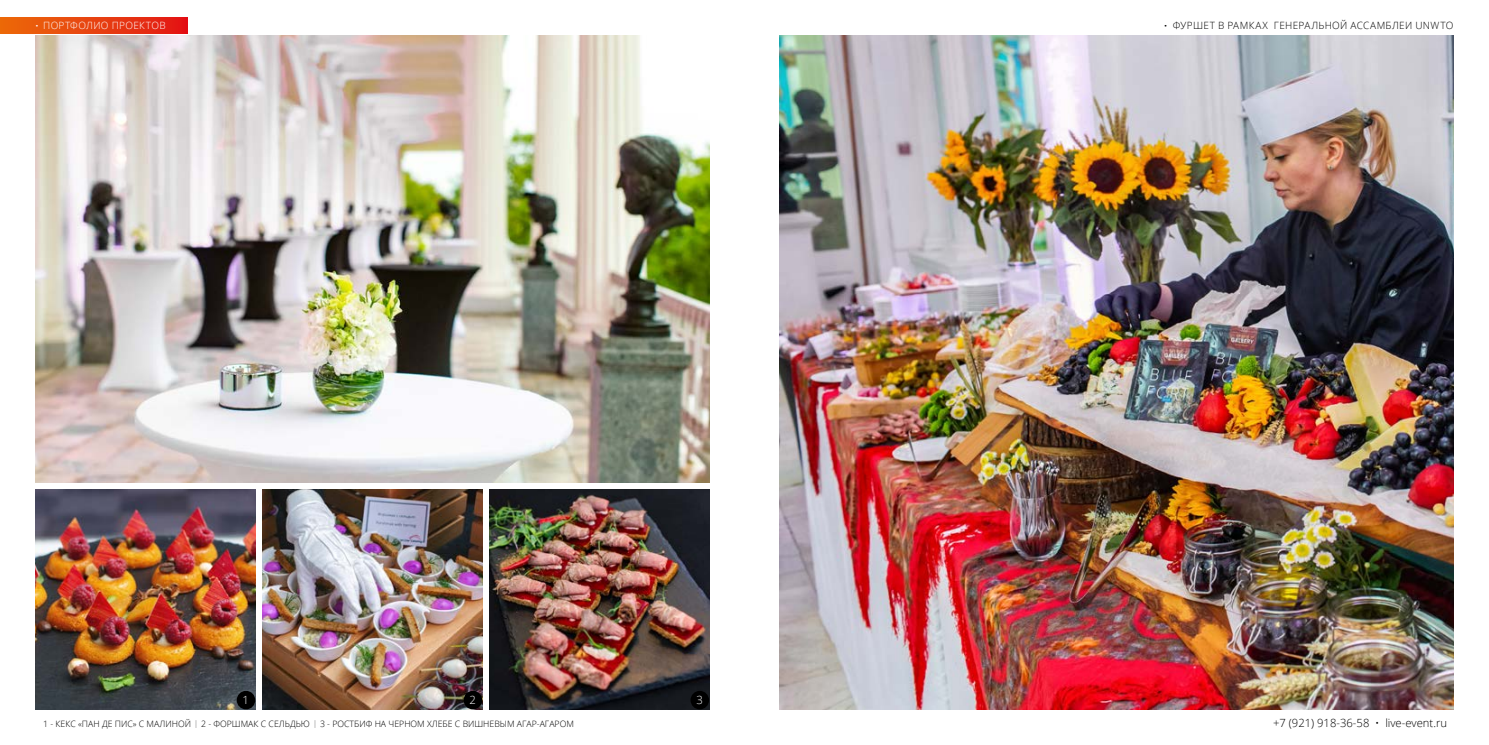
<style>
.page{position:relative;width:1489px;height:745px;background:#fff}
.page>*{position:absolute;margin:0;border:0;box-sizing:border-box;transform-origin:0 0}
.t1{font:300 11.25px "Open Sans";color:#000}
.t2{font:300 11.25px "Open Sans";color:#fff}
.t3{font:300 10px "Open Sans";letter-spacing:.03em;color:#000}
.t4{font:300 10px "Open Sans";letter-spacing:.035em;color:#fff}
.t5{font:300 8.75px "Open Sans";color:#000}
.s1{font-family:"Academy";font-weight:400}
.s2{font-family:"Annabelle";font-weight:400}
</style>
<div class="page">
<img style="left:35px;top:35px;width:674px;height:447px">
<img style="left:262px;top:489px;width:220px;height:220px">
<img style="left:35px;top:489px;width:220px;height:220px">
<img style="left:489px;top:489px;width:220px;height:220px">
<img style="left:780px;top:35px;width:673px;height:674px">
<svg style="left:0;top:18px;width:188px;height:15px;background:#e7400f"></svg>
<div style="left:237px;top:690px;width:18px;height:19px;background:#000;border-radius:50%"></div>
<div style="left:690px;top:690px;width:19px;height:19px;background:#000;border-radius:50%"></div>
<div style="left:463px;top:690px;width:19px;height:19px;background:#000;border-radius:50%"></div>
<p class="t4" style="left:35px;top:19px;width:132px"><span class="s1">•</span> ПОРТФОЛИО ПРОЕКТОВ</p>
<p class="t3" style="left:1164px;top:19px;width:291px"><span class="s1">•</span> ФУРШЕТ В РАМКАХ ГЕНЕРАЛЬНОЙ АССАМБЛЕИ UNWTO</p>
<p class="t2" style="left:243px;top:692px;width:8px">1</p>
<p class="t2" style="left:469px;top:692px;width:8px">2</p>
<p class="t2" style="left:696px;top:692px;width:8px">3</p>
<p class="t5" style="left:43px;top:717px;width:532px">1 - КЕКС «ПАН ДЕ ПИС» С МАЛИНОЙ <span class="s2">|</span> 2 - ФОРШМАК С СЕЛЬДЬЮ <span class="s2">|</span> 3 - РОСТБИФ НА ЧЕРНОМ ХЛЕБЕ С ВИШНЕВЫМ АГАР-АГАРОМ</p>
<p class="t1" style="left:1272px;top:715px;width:175px">+7 (921) 918-36-58 • live-event.ru</p>
</div>
